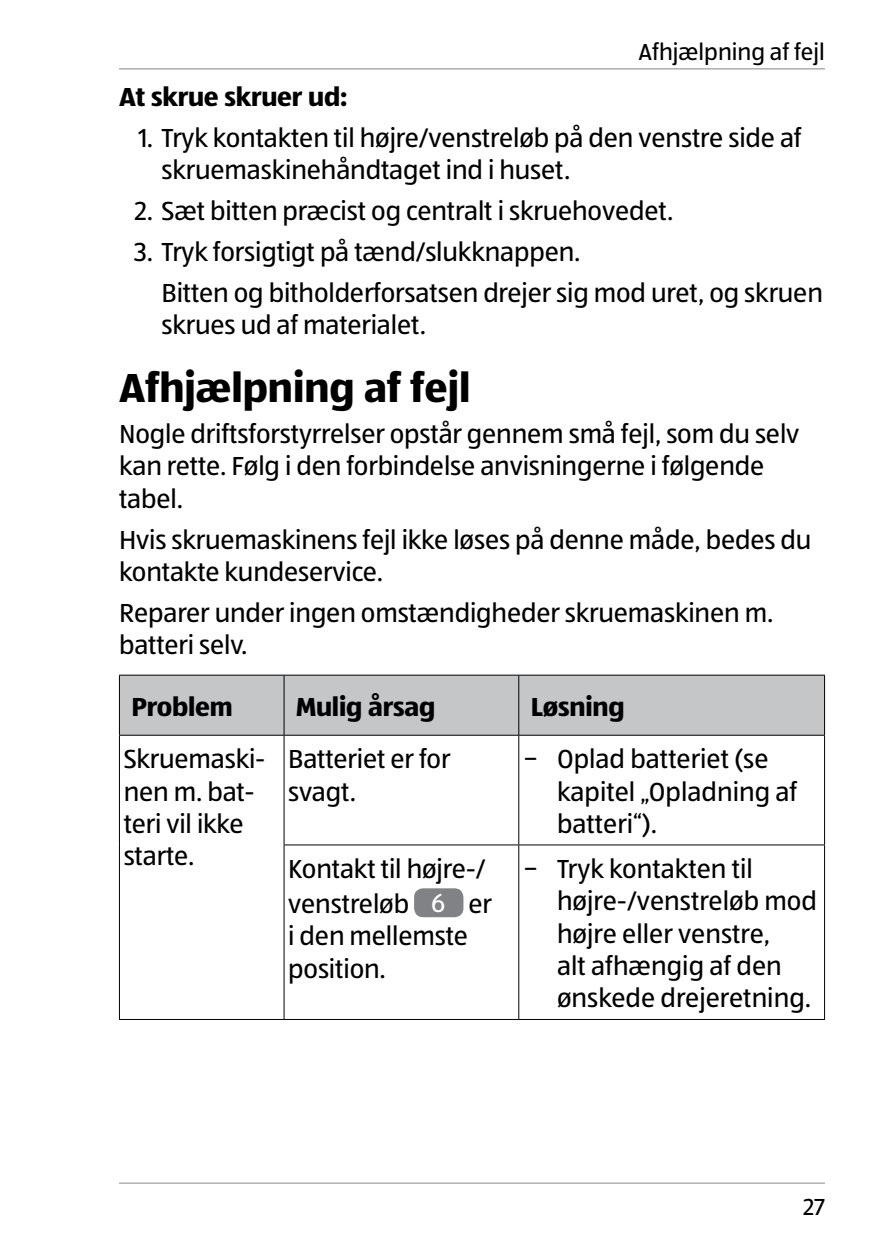
<style>
.page{position:relative;width:893px;height:1259px;background:#fff}
.page>*{position:absolute;margin:0;border:0;box-sizing:border-box;transform-origin:0 0}
.t1{font:700 42px "ALDISUEDOT";color:#000}
.t2{font:27px/32.4px "ALDISUEDOT";letter-spacing:-.005em;color:#000}
.t3{font:700 27px "ALDISUEDOT";letter-spacing:-.005em;color:#000}
.t4{font:24px "ALDISUEDOT";color:#000}
.s1{color:#fff}
</style>
<div class="page">
<hr style="left:119px;top:68px;width:706px;height:2px;background:#acaeb1">
<hr style="left:119px;top:1182px;width:706px;height:2px;background:#acaeb1">
<div style="left:120px;top:675px;width:704px;height:59px;background:#c4c6c8"></div>
<hr style="left:119px;top:735px;width:1px;height:110px;background:#000">
<hr style="left:284px;top:735px;width:1px;height:109px;background:#000">
<hr style="left:518px;top:735px;width:1px;height:109px;background:#000">
<hr style="left:824px;top:735px;width:1px;height:109px;background:#000">
<hr style="left:119px;top:845px;width:1px;height:174px;background:#000">
<hr style="left:284px;top:844px;width:235px;height:1px;background:#000">
<hr style="left:284px;top:845px;width:1px;height:174px;background:#000">
<hr style="left:519px;top:844px;width:306px;height:1px;background:#000">
<hr style="left:518px;top:845px;width:1px;height:174px;background:#000">
<hr style="left:824px;top:845px;width:1px;height:174px;background:#000">
<hr style="left:119px;top:1019px;width:165px;height:1px;background:#000">
<hr style="left:284px;top:1019px;width:235px;height:1px;background:#000">
<hr style="left:519px;top:1019px;width:306px;height:1px;background:#000">
<hr style="left:119px;top:674px;width:165px;height:1px;background:#000">
<hr style="left:119px;top:675px;width:1px;height:60px;background:#000">
<hr style="left:284px;top:674px;width:235px;height:1px;background:#000">
<hr style="left:284px;top:675px;width:1px;height:60px;background:#000">
<hr style="left:519px;top:674px;width:306px;height:1px;background:#000">
<hr style="left:518px;top:675px;width:1px;height:60px;background:#000">
<hr style="left:824px;top:675px;width:1px;height:60px;background:#000">
<hr style="left:119px;top:734px;width:165px;height:2px;background:#000">
<hr style="left:284px;top:734px;width:235px;height:2px;background:#000">
<hr style="left:519px;top:734px;width:306px;height:2px;background:#000">
<div style="left:414px;top:888px;width:49px;height:29px;background:#808285;border-radius:9px"></div>
<p class="t4" style="left:638px;top:36px;width:188px">Afhjælpning af fejl</p>
<p class="t3" style="left:119px;top:79px;width:230px">At skrue skruer ud:</p>
<p class="t2" style="left:162px;top:121px;width:642px;text-indent:-23px">1. Tryk kontakten til højre/venstreløb på den venstre side af skruemaskinehåndtaget ind i huset.</p>
<p class="t2" style="left:135px;top:194px;width:540px">2. Sæt bitten præcist og centralt i skruehovedet.</p>
<p class="t2" style="left:162px;top:231px;width:663px;line-height:40.8px;text-indent:-27px">3. Tryk forsigtigt på tænd/slukknappen.<br>Bitten og bitholderforsatsen drejer sig mod uret, og skruen</p>
<p class="t2" style="left:162px;top:308px;width:266px">skrues ud af materialet.</p>
<h1 class="t1" style="left:119px;top:359px;width:353px">Afhjælpning af fejl</h1>
<p class="t2" style="left:119px;top:417px;width:682px">Nogle driftsforstyrrelser opstår gennem små fejl, som du selv kan rette. Følg i den forbindelse anvisningerne i følgende tabel.</p>
<p class="t2" style="left:119px;top:522px;width:694px">Hvis skruemaskinens fejl ikke løses på denne måde, bedes du kontakte kundeservice.</p>
<p class="t2" style="left:119px;top:596px;width:656px">Reparer under ingen omstændigheder skruemaskinen m. batteri selv.</p>
<p class="t3" style="left:131px;top:688px;width:103px">Problem</p>
<p class="t3" style="left:296px;top:688px;width:141px">Mulig årsag</p>
<p class="t3" style="left:531px;top:688px;width:95px">Løsning</p>
<p class="t2" style="left:124px;top:742px;width:143px">Skruemaski&shy;nen m. bat&shy;teri vil ikke starte.</p>
<p class="t2" style="left:288px;top:742px;width:164px">Batteriet er for svagt.</p>
<p class="t2" style="left:557px;top:742px;width:242px;text-indent:-34px">− Oplad batteriet (se kapitel „Opladning af batteri“).</p>
<p class="t2" style="left:288px;top:850px;width:205px;line-height:34.8px">Kontakt til højre-/ venstreløb <span class="s1">6</span> er</p>
<p class="t2" style="left:288px;top:919px;width:181px">i den mellemste position.</p>
<p class="t2" style="left:557px;top:851px;width:261px;text-indent:-34px">− Tryk kontakten til højre-/venstreløb mod højre eller venstre,<br>alt afhængig af den ønskede drejeretning.</p>
<p class="t4" style="left:804px;top:1191px;width:23px">27</p>
</div>
